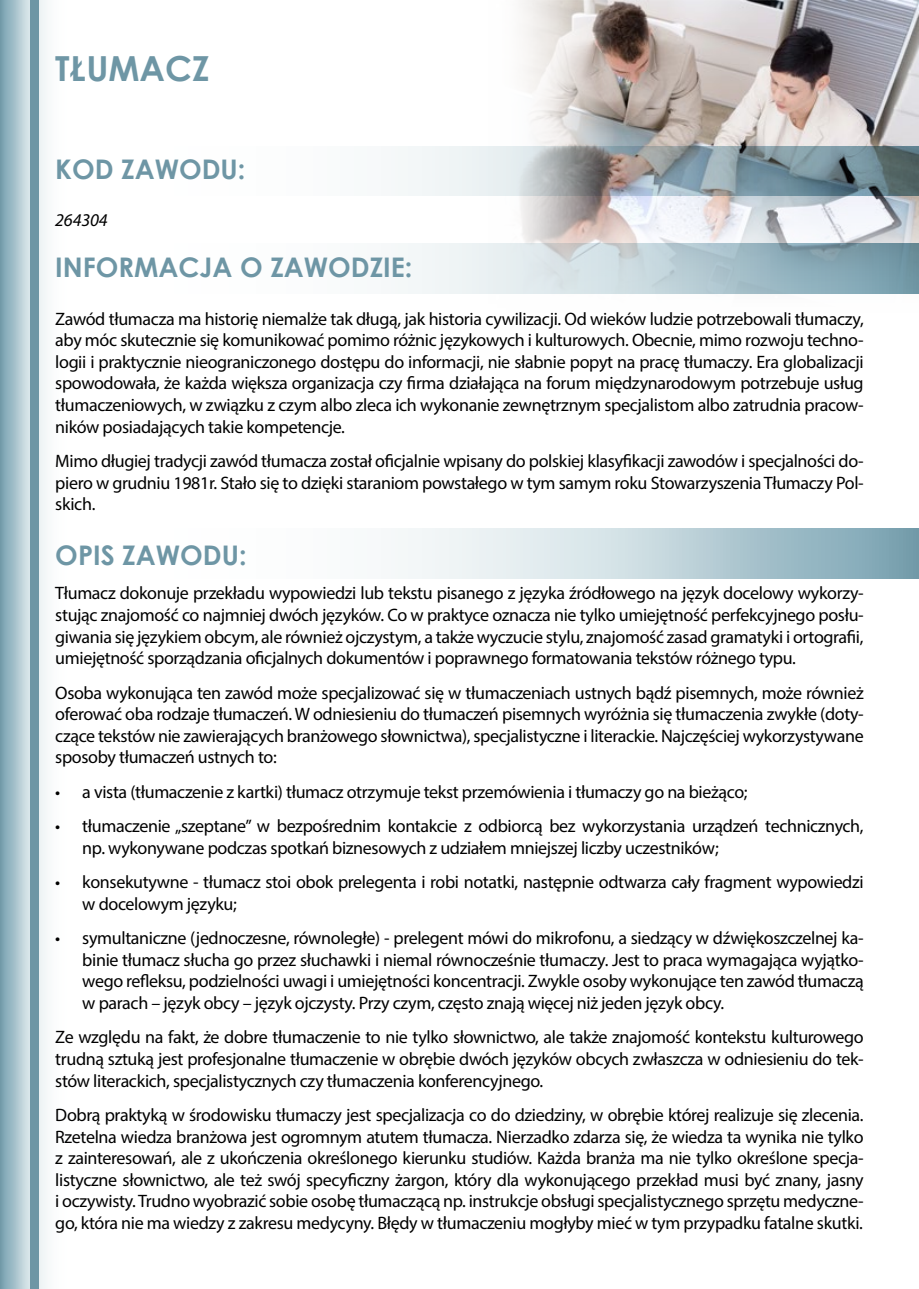
<style>
.page{position:relative;width:919px;height:1289px;background:#fff}
.page>*{position:absolute;margin:0;border:0;box-sizing:border-box;transform-origin:0 0}
.t1{font:700 34.5px "Century Gothic";color:#6e96a5}
.t2{font:700 27px "Century Gothic";color:#6e96a5}
.t3{font:18px/21.6px "Myriad Pro";letter-spacing:-.02em;color:#000;text-align:justify}
.t4{font:italic 18px "Myriad Pro";letter-spacing:-.01em;color:#000}
</style>
<div class="page">
<img style="left:487px;top:0;width:431px;height:294px">
<svg style="left:0;top:0;width:47px;height:1288px"></svg>
<div style="left:30px;top:0;width:8px;height:1288px;background:#6e96a5"></div>
<svg style="left:398px;top:146px;width:520px;height:50px;background:#9ca9ae"></svg>
<svg style="left:398px;top:244px;width:520px;height:49px;background:#bacdd4"></svg>
<svg style="left:398px;top:528px;width:520px;height:50px;background:#c0d3da"></svg>
<h1 class="t1" style="left:55px;top:42px;width:155px">TŁUMACZ</h1>
<h2 class="t2" style="left:55px;top:148px;width:192px">KOD ZAWODU:</h2>
<p class="t4" style="left:55px;top:208px;width:54px">264304</p>
<h2 class="t2" style="left:55px;top:247px;width:358px">INFORMACJA O ZAWODZIE:</h2>
<p class="t3" style="left:55px;top:307px;width:809px">Zawód tłumacza ma historię niemalże tak długą, jak historia cywilizacji. Od wieków ludzie potrzebowali tłumaczy, aby móc skutecznie się komunikować pomimo różnic językowych i kulturowych. Obecnie, mimo rozwoju techno&shy;logii i praktycznie nieograniczonego dostępu do informacji, nie słabnie popyt na pracę tłumaczy. Era globalizacji spowodowała, że każda większa organizacja czy firma działająca na forum międzynarodowym potrzebuje usług tłumaczeniowych, w związku z czym albo zleca ich wykonanie zewnętrznym specjalistom albo zatrudnia pracow&shy;ników posiadających takie kompetencje.</p>
<p class="t3" style="left:55px;top:450px;width:809px">Mimo długiej tradycji zawód tłumacza został oficjalnie wpisany do polskiej klasyfikacji zawodów i specjalności do&shy;piero w grudniu 1981r. Stało się to dzięki staraniom powstałego w tym samym roku Stowarzyszenia Tłumaczy Pol&shy;skich.</p>
<h2 class="t2" style="left:55px;top:534px;width:193px">OPIS ZAWODU:</h2>
<p class="t3" style="left:55px;top:582px;width:809px">Tłumacz dokonuje przekładu wypowiedzi lub tekstu pisanego z języka źródłowego na język docelowy wykorzy&shy;stując znajomość co najmniej dwóch języków. Co w praktyce oznacza nie tylko umiejętność perfekcyjnego posłu&shy;giwania się językiem obcym, ale również ojczystym, a także wyczucie stylu, znajomość zasad gramatyki i ortografii, umiejętność sporządzania oficjalnych dokumentów i poprawnego formatowania tekstów różnego typu.</p>
<p class="t3" style="left:55px;top:681px;width:809px">Osoba wykonująca ten zawód może specjalizować się w tłumaczeniach ustnych bądź pisemnych, może również oferować oba rodzaje tłumaczeń. W odniesieniu do tłumaczeń pisemnych wyróżnia się tłumaczenia zwykłe (doty&shy;czące tekstów nie zawierających branżowego słownictwa), specjalistyczne i literackie. Najczęściej wykorzystywane sposoby tłumaczeń ustnych to:</p>
<p class="t3" style="left:55px;top:780px;width:693px">• a vista (tłumaczenie z kartki) tłumacz otrzymuje tekst przemówienia i tłumaczy go na bieżąco;</p>
<p class="t3" style="left:82px;top:815px;width:782px;text-indent:-27px">• tłumaczenie „szeptane” w bezpośrednim kontakcie z odbiorcą bez wykorzystania urządzeń technicznych, np. wykonywane podczas spotkań biznesowych z udziałem mniejszej liczby uczestników;</p>
<p class="t3" style="left:82px;top:871px;width:782px;text-indent:-27px">• konsekutywne - tłumacz stoi obok prelegenta i robi notatki, następnie odtwarza cały fragment wypowiedzi w docelowym języku;</p>
<p class="t3" style="left:82px;top:927px;width:782px;text-indent:-27px">• symultaniczne (jednoczesne, równoległe) - prelegent mówi do mikrofonu, a siedzący w dźwiękoszczelnej ka&shy;binie tłumacz słucha go przez słuchawki i niemal równocześnie tłumaczy. Jest to praca wymagająca wyjątko&shy;wego refleksu, podzielności uwagi i umiejętności koncentracji. Zwykle osoby wykonujące ten zawód tłumaczą w parach – język obcy – język ojczysty. Przy czym, często znają więcej niż jeden język obcy.</p>
<p class="t3" style="left:55px;top:1026px;width:809px">Ze względu na fakt, że dobre tłumaczenie to nie tylko słownictwo, ale także znajomość kontekstu kulturowego trudną sztuką jest profesjonalne tłumaczenie w obrębie dwóch języków obcych zwłaszcza w odniesieniu do tek&shy;stów literackich, specjalistycznych czy tłumaczenia konferencyjnego.</p>
<p class="t3" style="left:55px;top:1103px;width:809px">Dobrą praktyką w środowisku tłumaczy jest specjalizacja co do dziedziny, w obrębie której realizuje się zlecenia.<br>Rzetelna wiedza branżowa jest ogromnym atutem tłumacza. Nierzadko zdarza się, że wiedza ta wynika nie tylko z zainteresowań, ale z ukończenia określonego kierunku studiów. Każda branża ma nie tylko określone specja&shy;listyczne słownictwo, ale też swój specyficzny żargon, który dla wykonującego przekład musi być znany, jasny i oczywisty. Trudno wyobrazić sobie osobę tłumaczącą np. instrukcje obsługi specjalistycznego sprzętu medyczne&shy;go, która nie ma wiedzy z zakresu medycyny. Błędy w tłumaczeniu mogłyby mieć w tym przypadku fatalne skutki.</p>
</div>
